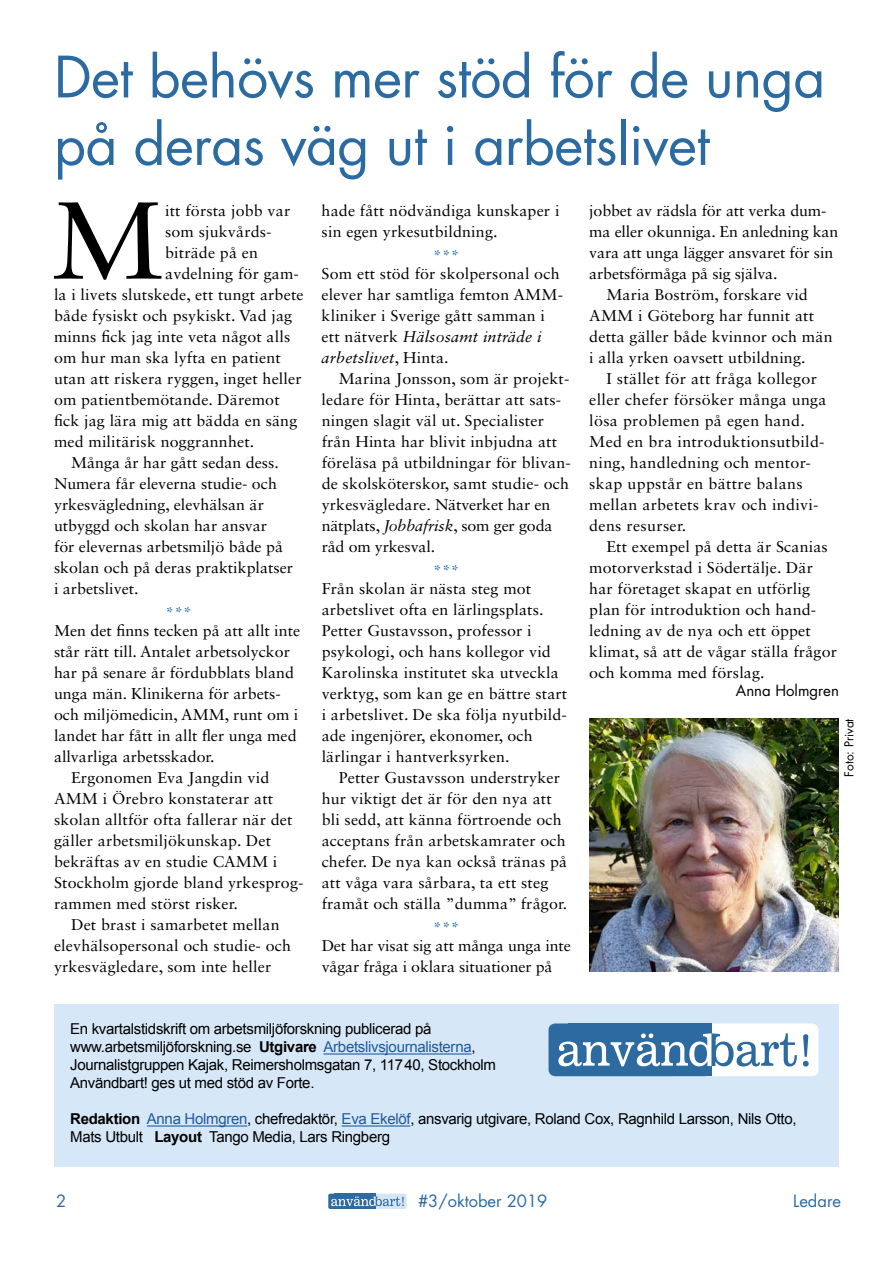
<style>
.page{position:relative;width:893px;height:1263px;background:#fff}
.page>*{position:absolute;margin:0;border:0;box-sizing:border-box;transform-origin:0 0}
.t1{font:109.5px "Sabon LT Std";color:#000}
.t2{font:55.5px/67.5px "Futura";letter-spacing:-.01em;color:#2b6ba2}
.t3{font:16.5px "Futura";color:#2b6ba2}
.t4{font:15.6px/21px "Sabon LT Std";letter-spacing:.01em;color:#000}
.t5{font:15.6px/21px "Sabon LT Std";letter-spacing:-.01em;color:#000}
.t6{font:15.6px "Sabon LT Std";color:#2d6aa0}
.t7{font:15px/18px "Arial";letter-spacing:-.02em;color:#000}
.t8{font:15px "Futura";color:#000}
.t9{font:12px "Futura";color:#000}
.s1{font-style:italic}
.s2{font-weight:700}
.s3{color:#22599b}
</style>
<div class="page">
<div style="left:362px;top:1194px;width:45px;height:15px;background:#d5e5f4;border-radius:2px"></div>
<svg style="left:328px;top:1194px;width:76px;height:15px"></svg>
<div style="left:54px;top:1004px;width:785px;height:163px;background:#d6e7f7"></div>
<svg style="left:549px;top:1023px;width:269px;height:53px;background:#88aac9"></svg>
<hr style="left:324px;top:1053px;width:147px;height:1px;background:#22599b">
<hr style="left:147px;top:1125px;width:100px;height:1px;background:#22599b">
<hr style="left:342px;top:1125px;width:68px;height:1px;background:#22599b">
<img style="left:589px;top:719px;width:250px;height:253px">
<h2 class="t2" style="left:54px;top:43px;width:773px">Det behövs mer stöd för de unga på deras väg ut i arbetslivet</h2>
<h1 class="t1" style="left:51px;top:175px;width:114px">M</h1>
<p class="t4" style="left:165px;top:200px;width:127px">itt första jobb var</p>
<p class="t5" style="left:589px;top:200px;width:239px">jobbet av rädsla för att verka dum-</p>
<p class="t5" style="left:589px;top:221px;width:251px">ma eller okunniga. En anledning kan</p>
<p class="t5" style="left:589px;top:242px;width:245px">vara att unga lägger ansvaret för sin</p>
<p class="t5" style="left:589px;top:263px;width:190px">arbetsförmåga på sig själva.</p>
<p class="t4" style="left:606px;top:284px;width:203px">Maria Boström, forskare vid</p>
<p class="t4" style="left:589px;top:305px;width:226px">AMM i Göteborg har funnit att</p>
<p class="t4" style="left:589px;top:326px;width:245px">detta gäller både kvinnor och män</p>
<p class="t4" style="left:589px;top:347px;width:218px">i alla yrken oavsett utbildning.</p>
<p class="t4" style="left:606px;top:368px;width:212px">I stället för att fråga kollegor</p>
<p class="t4" style="left:589px;top:389px;width:239px">eller chefer försöker många unga</p>
<p class="t4" style="left:589px;top:410px;width:217px">lösa problemen på egen hand.</p>
<p class="t4" style="left:589px;top:431px;width:235px">Med en bra introduktionsutbild-</p>
<p class="t4" style="left:589px;top:452px;width:223px">ning, handledning och mentor-</p>
<p class="t4" style="left:589px;top:473px;width:215px">skap uppstår en bättre balans</p>
<p class="t4" style="left:589px;top:494px;width:231px">mellan arbetets krav och indivi-</p>
<p class="t4" style="left:589px;top:515px;width:98px">dens resurser.</p>
<p class="t4" style="left:606px;top:536px;width:223px">Ett exempel på detta är Scanias</p>
<p class="t4" style="left:589px;top:557px;width:225px">motorverkstad i Södertälje. Där</p>
<p class="t4" style="left:589px;top:578px;width:222px">har företaget skapat en utförlig</p>
<p class="t4" style="left:589px;top:599px;width:227px">plan för introduktion och hand-</p>
<p class="t4" style="left:589px;top:620px;width:223px">ledning av de nya och ett öppet</p>
<p class="t4" style="left:589px;top:641px;width:249px">klimat, så att de vågar ställa frågor</p>
<p class="t4" style="left:589px;top:662px;width:177px">och komma med förslag.</p>
<p class="t8" style="left:736px;top:680px;width:105px">Anna Holmgren</p>
<p class="t4" style="left:322px;top:200px;width:239px">hade fått nödvändiga kunskaper i sin egen yrkesutbildning.</p>
<p class="t6" style="left:433px;top:246px;width:28px">***</p>
<p class="t4" style="left:322px;top:263px;width:243px">Som ett stöd för skolpersonal och elever har samtliga femton AMM&shy;kliniker i Sverige gått samman i ett nätverk <span class="s1">Hälsosamt inträde i arbetslivet</span>, Hinta.</p>
<p class="t4" style="left:322px;top:368px;width:251px;text-indent:17px">Marina Jonsson, som är projekt&shy;ledare för Hinta, berättar att sats&shy;ningen slagit väl ut. Specialister från Hinta har blivit inbjudna att föreläsa på utbildningar för blivan&shy;de skolsköterskor, samt studie- och yrkesvägledare. Nätverket har en nätplats, <span class="s1">Jobbafrisk</span>, som ger goda råd om yrkesval.</p>
<p class="t6" style="left:433px;top:561px;width:28px">***</p>
<p class="t4" style="left:322px;top:578px;width:247px">Från skolan är nästa steg mot arbetslivet ofta en lärlingsplats.<br>Petter Gustavsson, professor i psykologi, och hans kollegor vid Karolinska institutet ska utveckla verktyg, som kan ge en bättre start i arbetslivet. De ska följa nyutbild&shy;ade ingenjörer, ekonomer, och lärlingar i hantverksyrken.</p>
<p class="t4" style="left:322px;top:767px;width:247px;text-indent:17px">Petter Gustavsson understryker hur viktigt det är för den nya att bli sedd, att känna förtroende och acceptans från arbetskamrater och chefer. De nya kan också tränas på att våga vara sårbara, ta ett steg framåt och ställa ”dumma” frågor.</p>
<p class="t6" style="left:433px;top:918px;width:28px">***</p>
<p class="t5" style="left:322px;top:935px;width:251px">Det har visat sig att många unga inte vågar fråga i oklara situationer på</p>
<p class="t4" style="left:165px;top:221px;width:108px">som sjukvårds-</p>
<p class="t4" style="left:165px;top:242px;width:94px">biträde på en</p>
<p class="t4" style="left:165px;top:263px;width:135px">avdelning för gam-</p>
<p class="t4" style="left:54px;top:284px;width:251px">la i livets slutskede, ett tungt arbete</p>
<p class="t4" style="left:54px;top:305px;width:240px">både fysiskt och psykiskt. Vad jag</p>
<p class="t4" style="left:54px;top:326px;width:238px">minns fick jag inte veta något alls</p>
<p class="t4" style="left:54px;top:347px;width:228px">om hur man ska lyfta en patient</p>
<p class="t4" style="left:54px;top:368px;width:249px">utan att riskera ryggen, inget heller</p>
<p class="t4" style="left:54px;top:389px;width:227px">om patientbemötande. Däremot</p>
<p class="t4" style="left:54px;top:410px;width:245px">fick jag lära mig att bädda en säng</p>
<p class="t4" style="left:54px;top:431px;width:202px">med militärisk noggrannhet.</p>
<p class="t4" style="left:71px;top:452px;width:209px">Många år har gått sedan dess.</p>
<p class="t4" style="left:54px;top:473px;width:224px">Numera får eleverna studie- och</p>
<p class="t4" style="left:54px;top:494px;width:211px">yrkesvägledning, elevhälsan är</p>
<p class="t4" style="left:54px;top:515px;width:215px">utbyggd och skolan har ansvar</p>
<p class="t4" style="left:54px;top:536px;width:231px">för elevernas arbetsmiljö både på</p>
<p class="t4" style="left:54px;top:557px;width:241px">skolan och på deras praktikplatser</p>
<p class="t4" style="left:54px;top:578px;width:86px">i arbetslivet.</p>
<p class="t6" style="left:165px;top:603px;width:28px">***</p>
<p class="t4" style="left:54px;top:620px;width:248px">Men det finns tecken på att allt inte</p>
<p class="t4" style="left:54px;top:641px;width:237px">står rätt till. Antalet arbetsolyckor</p>
<p class="t4" style="left:54px;top:662px;width:241px">har på senare år fördubblats bland</p>
<p class="t4" style="left:54px;top:683px;width:228px">unga män. Klinikerna för arbets-</p>
<p class="t4" style="left:54px;top:704px;width:246px">och miljömedicin, AMM, runt om i</p>
<p class="t4" style="left:54px;top:725px;width:244px">landet har fått in allt fler unga med</p>
<p class="t4" style="left:54px;top:746px;width:162px">allvarliga arbetsskador.</p>
<p class="t4" style="left:71px;top:767px;width:200px">Ergonomen Eva Jangdin vid</p>
<p class="t4" style="left:54px;top:788px;width:221px">AMM i Örebro konstaterar att</p>
<p class="t4" style="left:54px;top:809px;width:240px">skolan alltför ofta fallerar när det</p>
<p class="t4" style="left:54px;top:830px;width:219px">gäller arbetsmiljökunskap. Det</p>
<p class="t4" style="left:54px;top:851px;width:225px">bekräftas av en studie CAMM i</p>
<p class="t4" style="left:54px;top:872px;width:250px">Stockholm gjorde bland yrkesprog-</p>
<p class="t4" style="left:54px;top:893px;width:185px">rammen med störst risker.</p>
<p class="t4" style="left:71px;top:914px;width:210px">Det brast i samarbetet mellan</p>
<p class="t4" style="left:54px;top:935px;width:239px">elevhälsopersonal och studie- och</p>
<p class="t4" style="left:54px;top:956px;width:219px">yrkesvägledare, som inte heller</p>
<p class="t9" style="left:841px;top:777px;width:60px;rotate:-90deg">Foto: Privat</p>
<p class="t7" style="left:70px;top:1020px;width:427px">En kvartalstidskrift om arbetsmiljöforskning publicerad på www.arbetsmiljöforskning.se <span class="s2">Utgivare</span> <span class="s3">Arbetslivsjournalisterna</span>, Journalistgruppen Kajak, Reimersholmsgatan 7, 11740, Stockholm Användbart! ges ut med stöd av Forte.</p>
<p class="t7" style="left:70px;top:1110px;width:728px"><span class="s2">Redaktion</span> <span class="s3">Anna Holmgren</span>, chefredaktör, <span class="s3">Eva Ekelöf</span>, ansvarig utgivare, Roland Cox, Ragnhild Larsson, Nils Otto,<br>Mats Utbult <span class="s2">Layout</span> Tango Media, Lars Ringberg</p>
<p class="t3" style="left:56px;top:1189px;width:12px">2</p>
<p class="t3" style="left:418px;top:1189px;width:131px">#3/oktober 2019</p>
<p class="t3" style="left:793px;top:1189px;width:49px">Ledare</p>
</div>
